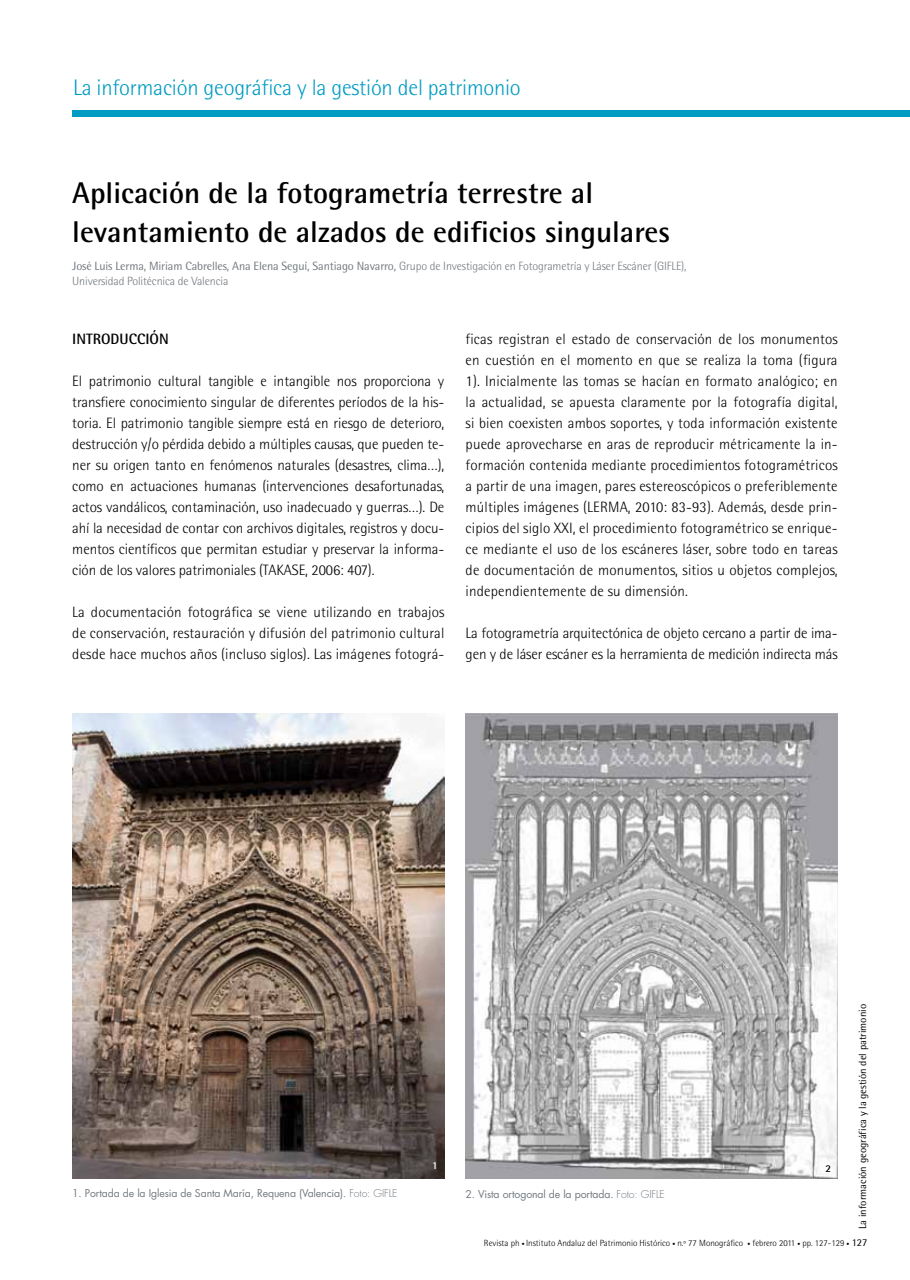
<style>
.page{position:relative;width:910px;height:1280px;background:#fff}
.page>*{position:absolute;margin:0;border:0;box-sizing:border-box;transform-origin:0 0}
.t1{font:700 30px/39px "Rotis Semi Sans";color:#000}
.t2{font:300 22.5px "Rotis Semi Sans";letter-spacing:-.01em;color:#009bc2}
.t3{font:300 15px/21px "Rotis Semi Sans";letter-spacing:-.005em;color:#000;text-align:justify}
.t4{font:700 15px "Rotis Semi Sans";color:#000}
.t5{font:300 12px/15px "Rotis Semi Sans";letter-spacing:-.01em;color:#72797f}
.t6{font:10.5px "Futura";letter-spacing:-.01em;color:#72797f}
.t7{font:10.5px "Rotis Semi Sans";color:#000}
.t8{font:700 10.5px "Rotis Semi Sans";color:#fff}
.t9{font:700 10.5px "Rotis Semi Sans";color:#000}
.t10{font:300 9px "Rotis Semi Sans";color:#000}
.s1{font-weight:400}
.s2{font-weight:300}
.s3{font-size:6px}
.s4{font-weight:400;font-size:10.5px}
</style>
<div class="page">
<div style="left:72px;top:110px;width:838px;height:7px;background:#009bc2"></div>
<img style="left:72px;top:714px;width:372px;height:465px">
<img style="left:466px;top:714px;width:372px;height:465px">
<h2 class="t2" style="left:73px;top:74px;width:449px">La información geográfica y la gestión del patrimonio</h2>
<h1 class="t1" style="left:72px;top:173px;width:600px">Aplicación de la fotogrametría terrestre al levantamiento de alzados de edificios singulares</h1>
<p class="t5" style="left:72px;top:258px;width:616px"><span class="s1">José Luis Lerma, Miriam Cabrelles, Ana Elena Seguí, Santiago Navarro,</span> Grupo de Investigación en Fotogrametría y Láser Escáner (GIFLE),<br>Universidad Politécnica de Valencia</p>
<p class="t4" style="left:72px;top:330px;width:98px">Introducción</p>
<p class="t3" style="left:72px;top:370px;width:374px">El patrimonio cultural tangible e intangible nos proporciona y transfiere conocimiento singular de diferentes períodos de la his&shy;toria. El patrimonio tangible siempre está en riesgo de deterioro, destrucción y/o pérdida debido a múltiples causas, que pueden te&shy;ner su origen tanto en fenómenos naturales (desastres, clima…), como en actuaciones humanas (intervenciones desafortunadas, actos vandálicos, contaminación, uso inadecuado y guerras…). De ahí la necesidad de contar con archivos digitales, registros y docu&shy;mentos científicos que permitan estudiar y preservar la informa&shy;ción de los valores patrimoniales (Takase</p>
<p class="t3" style="left:305px;top:559px;width:71px">, 2006: 407).</p>
<p class="t3" style="left:72px;top:601px;width:374px">La documentación fotográfica se viene utilizando en trabajos de conservación, restauración y difusión del patrimonio cultural desde hace muchos años (incluso siglos). Las imágenes fotográ-</p>
<p class="t3" style="left:466px;top:328px;width:374px">ficas registran el estado de conservación de los monumentos en cuestión en el momento en que se realiza la toma (figura 1). Inicialmente las tomas se hacían en formato analógico; en la actualidad, se apuesta claramente por la fotografía digital, si bien coexisten ambos soportes, y toda información existente puede aprovecharse en aras de reproducir métricamente la in&shy;formación contenida mediante procedimientos fotogramétricos a partir de una imagen, pares estereoscópicos o preferiblemente múltiples imágenes (LERMA, 2010: 83-93). Además, desde prin&shy;cipios del siglo XXI, el procedimiento fotogramétrico se enrique&shy;ce mediante el uso de los escáneres láser, sobre todo en tareas de documentación de monumentos, sitios u objetos complejos, independientemente de su dimensión.</p>
<p class="t3" style="left:466px;top:622px;width:374px">La fotogrametría arquitectónica de objeto cercano a partir de ima&shy;gen y de láser escáner es la herramienta de medición indirecta más</p>
<p class="t8" style="left:432px;top:1158px;width:7px">1</p>
<p class="t6" style="left:72px;top:1186px;width:327px">1. Portada de la Iglesia de Santa María, Requena (Valencia). <span class="s2">Foto: GIFLE</span></p>
<p class="t6" style="left:466px;top:1187px;width:201px">2. Vista ortogonal de la portada. <span class="s2">Foto: GIFLE</span></p>
<p class="t9" style="left:825px;top:1162px;width:7px">2</p>
<p class="t7" style="left:856px;top:1229px;width:226px;rotate:-90deg">La información geográfica y la gestión del patrimonio</p>
<p class="t10" style="left:484px;top:1238px;width:385px">Revista ph <span class="s3">•</span> Instituto Andaluz del Patrimonio Histórico <span class="s3">•</span> n.º 77 Monográfico <span class="s3">•</span> febrero 2011 <span class="s3">•</span> pp. 127-129 <span class="s3">•</span> <span class="s4">127</span></p>
</div>
